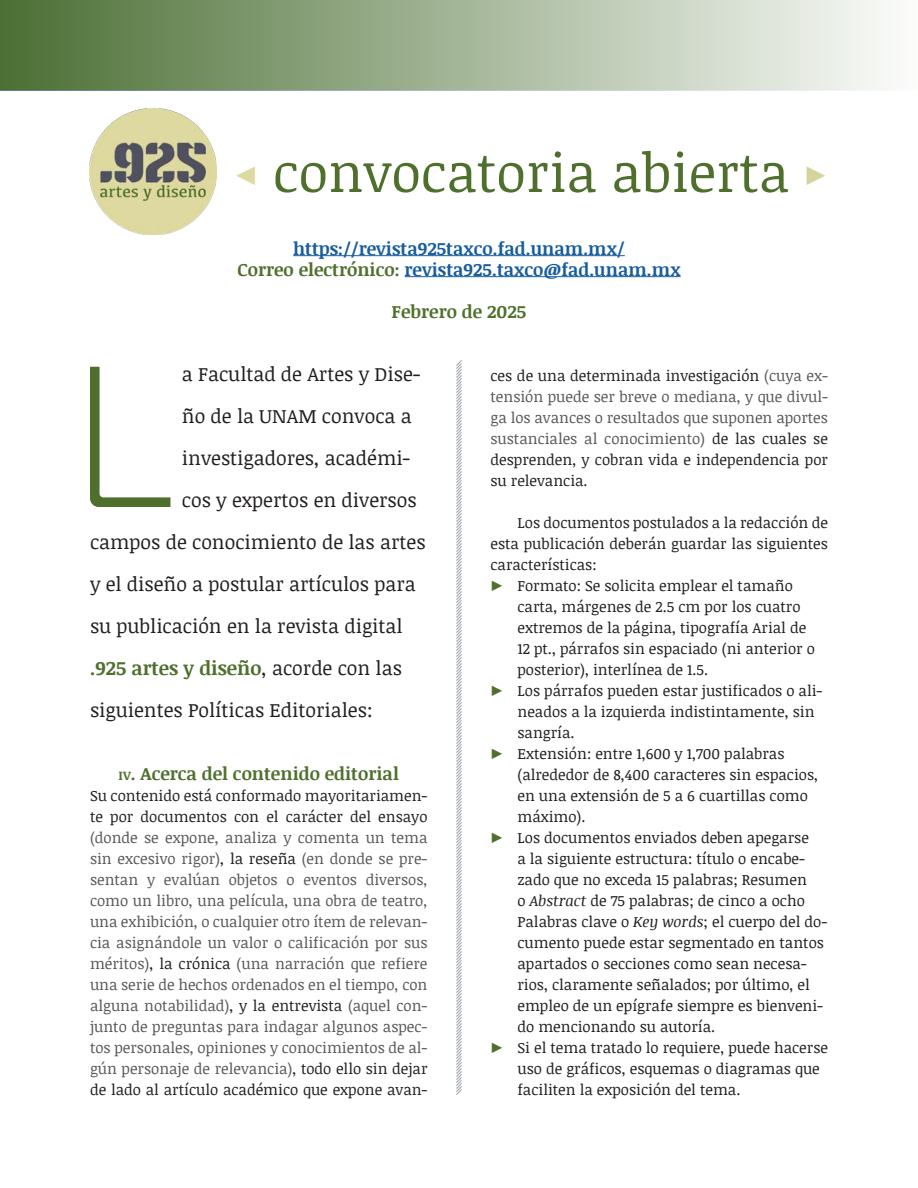
<style>
.page{position:relative;width:918px;height:1188px;background:#fff}
.page>*{position:absolute;margin:0;border:0;box-sizing:border-box;transform-origin:0 0}
.Introducción{font:191.7px "Fenton";color:#4f702d}
.Encabezado{font:54px "Noticia Text";color:#4f702d}
.Introducción-2{font:19.5px "Noticia Text";color:#231f20}
.Introducción-3{font:700 19.5px "Noticia Text";color:#4f702d}
.Descanso{font:700 18px "Noticia Text";color:#175d9e}
.Descanso-2{font:700 18px "Noticia Text";color:#4f702d}
.Inciso{font:15px/21px "Noticia Text";color:#231f20}
.Body_sin_sangría{font:15px/21px "Noticia Text";color:#57585a;text-align:justify}
.Body_con_sangría{font:15px/21px "Noticia Text";color:#231f20;text-align:justify}
.s1{font-size:27px;color:#ddd99f}
.s2{font-size:27px;color:#d4d49b}
.s3{color:#4f702d}
.s4{font-weight:400;color:#231f20}
.s5{font-size:12.6px}
.s6{color:#231f20}
.s7{font-weight:700;color:#4f702d}
.s8{font-style:italic}
</style>
<div class="page">
<svg style="left:0;top:0;width:884px;height:91px"></svg>
<svg style="left:456px;top:360px;width:6px;height:735px"></svg>
<hr style="left:293px;top:255px;width:332px;height:1px;background:#175d9e">
<hr style="left:405px;top:276px;width:276px;height:1px;background:#175d9e">
<img style="left:90px;top:108px;width:126px;height:126px">
<p class="Encabezado" style="left:235px;top:135px;width:594px"><span class="s1">◀</span> convocatoria abierta <span class="s2">▶</span></p>
<p class="Descanso" style="left:293px;top:236px;width:333px">https://revista925taxco.fad.unam.mx/</p>
<p class="Descanso" style="left:237px;top:257px;width:445px"><span class="s3">Correo electrónico:</span> revista925.taxco@fad.unam.mx</p>
<p class="Descanso-2" style="left:392px;top:299px;width:136px">Febrero de 2025</p>
<p class="Introducción" style="left:75px;top:315px;width:109px">L</p>
<p class="Introducción-2" style="left:182px;top:360px;width:240px">a Facultad de Artes y Dise-</p>
<p class="Introducción-2" style="left:182px;top:402px;width:231px">ño de la UNAM convoca a</p>
<p class="Introducción-2" style="left:182px;top:444px;width:230px">investigadores, académi-</p>
<p class="Introducción-2" style="left:182px;top:486px;width:236px">cos y expertos en diversos</p>
<p class="Introducción-2" style="left:90px;top:528px;width:337px">campos de conocimiento de las artes</p>
<p class="Introducción-2" style="left:90px;top:570px;width:327px">y el diseño a postular artículos para</p>
<p class="Introducción-2" style="left:90px;top:612px;width:314px">su publicación en la revista digital</p>
<p class="Introducción-3" style="left:90px;top:654px;width:313px">.925 artes y diseño<span class="s4">, acorde con las</span></p>
<p class="Introducción-2" style="left:90px;top:696px;width:284px">siguientes Políticas Editoriales:</p>
<p class="Descanso-2" style="left:119px;top:761px;width:282px"><span class="s5">iv</span>. Acerca del contenido editorial</p>
<p class="Body_sin_sangría" style="left:90px;top:785px;width:339px"><span class="s6">Su contenido está conformado mayoritariamen&shy;te por documentos con el carácter del ensayo </span>(donde se expone, analiza y comenta un tema sin excesivo rigor)<span class="s6">, la reseña</span> (en donde se pre&shy;sentan y evalúan objetos o eventos diversos, como un libro, una película, una obra de teatro, una exhibición, o cualquier otro ítem de relevan&shy;cia asignándole un valor o calificación por sus méritos)<span class="s6">, la crónica</span> (una narración que refiere una serie de hechos ordenados en el tiempo, con alguna notabilidad)<span class="s6">, y la entrevista</span> (aquel con&shy;junto de preguntas para indagar algunos aspec&shy;tos personales, opiniones y conocimientos de al&shy;gún personaje de relevancia)<span class="s6">, todo ello sin dejar de lado al artículo académico que expone avan-</span></p>
<p class="Body_sin_sangría" style="left:490px;top:365px;width:339px"><span class="s6">ces de una determinada investigación</span> (cuya ex&shy;tensión puede ser breve o mediana, y que divul&shy;ga los avances o resultados que suponen aportes sustanciales al conocimiento) <span class="s6">de las cuales se desprenden, y cobran vida e independencia por su relevancia.</span></p>
<p class="Body_con_sangría" style="left:490px;top:512px;width:339px;text-indent:27px">Los documentos postulados a la redacción de esta publicación deberán guardar las siguientes características:</p>
<p class="Inciso" style="left:518px;top:575px;width:299px;text-indent:-27px"><span class="s7">▶</span> Formato: Se solicita emplear el tamaño carta, márgenes de 2.5 cm por los cuatro extremos de la página, tipografía Arial de 12 pt., párrafos sin espaciado (ni anterior o posterior), interlínea de 1.5.</p>
<p class="Inciso" style="left:518px;top:680px;width:306px;text-indent:-27px"><span class="s7">▶</span> Los párrafos pueden estar justificados o ali&shy;neados a la izquierda indistintamente, sin sangría.</p>
<p class="Inciso" style="left:518px;top:743px;width:302px;text-indent:-27px"><span class="s7">▶</span> Extensión: entre 1,600 y 1,700 palabras (alrededor de 8,400 caracteres sin espacios, en una extensión de 5 a 6 cuartillas como máximo).</p>
<p class="Inciso" style="left:517px;top:827px;width:311px;text-indent:-27px"><span class="s7">▶</span> Los documentos enviados deben apegarse<br>a la siguiente estructura: título o encabe&shy;zado que no exceda 15 palabras; Resumen<br>o <span class="s8">Abstract</span> de 75 palabras; de cinco a ocho Palabras clave o <span class="s8">Key words</span>; el cuerpo del do&shy;cumento puede estar segmentado en tantos apartados o secciones como sean necesa&shy;rios, claramente señalados; por último, el empleo de un epígrafe siempre es bienveni&shy;do mencionando su autoría.</p>
<p class="Inciso" style="left:518px;top:1037px;width:312px;text-indent:-27px"><span class="s7">▶</span> Si el tema tratado lo requiere, puede hacerse uso de gráficos, esquemas o diagramas que faciliten la exposición del tema.</p>
</div>
